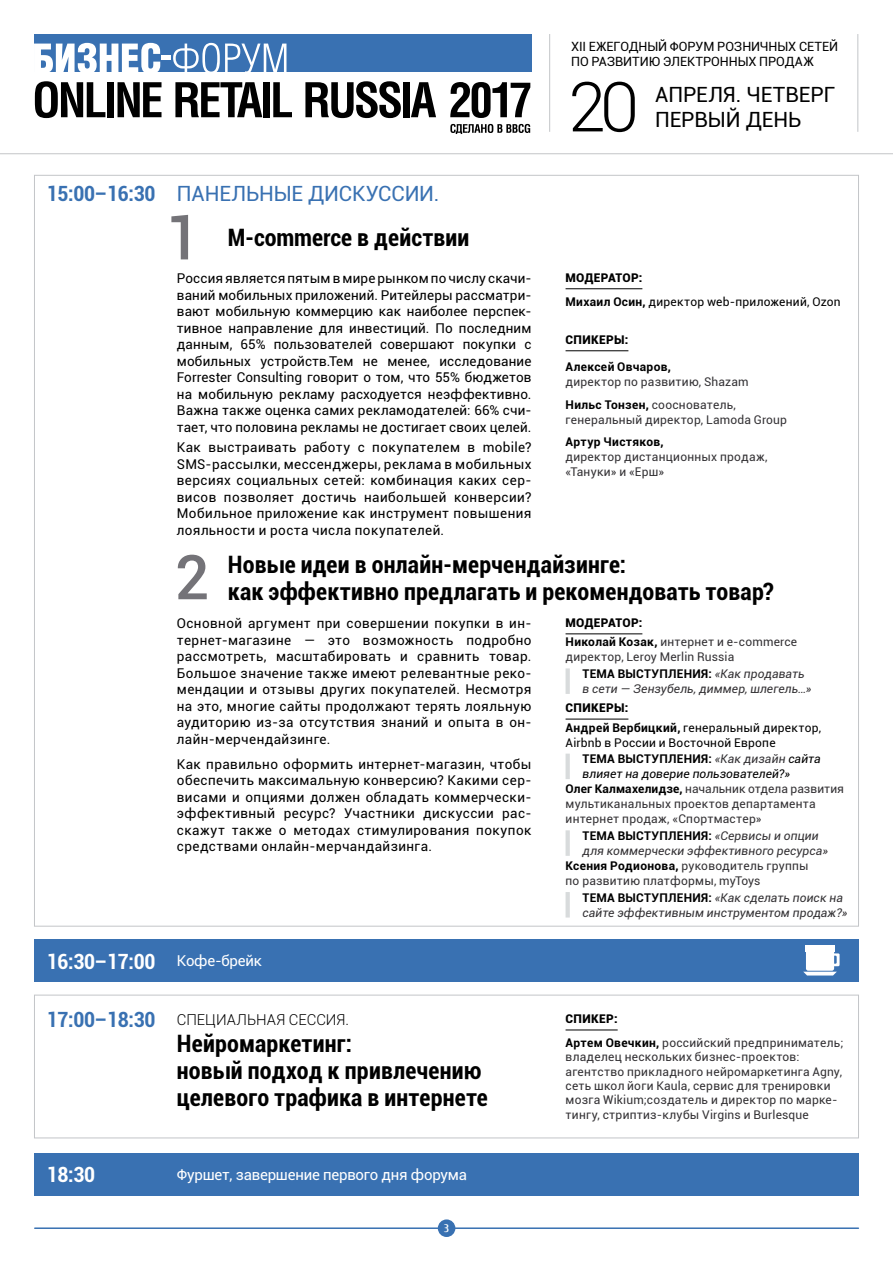
<style>
.page{position:relative;width:893px;height:1263px;background:#fff}
.page>*{position:absolute;margin:0;border:0;box-sizing:border-box;transform-origin:0 0}
.t1{font:300 69px "Roboto";color:#000}
.название_сессии{font:500 61.8px "Roboto";color:#747378}
.название_сессии-2{font:700 condensed 24px/27px "Roboto";letter-spacing:.01em;color:#000}
.t2{font:21px/25.5px "Roboto";letter-spacing:-.005em;color:#000}
.TIME{font:700 condensed 21px "Roboto";letter-spacing:-.015em;color:#3971b2}
.название_сессии-3{font:21px "Roboto";letter-spacing:-.005em;color:#3971b2}
.TIME-2{font:700 condensed 21px "Roboto";letter-spacing:-.015em;color:#fff}
.TIME-3{font:15px "Roboto";letter-spacing:-.015em;color:#fff}
.название_сессии-4{font:300 15px "Roboto";color:#000}
.t3{font:13.5px/16.5px "Roboto";letter-spacing:.03em;color:#000;text-align:justify}
.t4{font:12.75px/15px "Roboto";letter-spacing:-.005em;color:#000}
.ИМЯ{font:12px/15px "Roboto";letter-spacing:.02em;color:#343235}
.ИМЯ-2{font:italic 12px/15px "Roboto";letter-spacing:.01em;color:#343235}
.ИМЯ-3{font:12px/15px "Roboto";letter-spacing:.02em;color:#000}
.ИМЯ-4{font:italic 12px/15px "Roboto";letter-spacing:.01em;color:#000}
.спикеры{font:900 12px "Roboto";letter-spacing:.025em;color:#000}
.t5{font:700 11.1px "Cuprum";color:#fff}
.s1{font-weight:700}
.s2{font-weight:700;color:#000}
.s3{font-weight:700;font-style:normal;color:#000}
.s4{font-weight:700;font-style:normal}
.s5{color:#343235}
</style>
<div class="page">
<hr style="left:35px;top:1227px;width:823px;height:2px;background:#3971b2">
<div style="left:438px;top:1219px;width:17px;height:18px;background:#3971b2;border-radius:50%"></div>
<hr style="left:0;top:153px;width:893px;height:1px;background:#c3c5c8">
<hr style="left:549px;top:34px;width:1px;height:98px;background:#c3c5c8">
<hr style="left:857px;top:34px;width:1px;height:98px;background:#c3c5c8">
<div style="left:34px;top:34px;width:497px;height:38px;background:#3971b2"></div>
<svg style="left:34px;top:43px;width:252px;height:29px"></svg>
<svg style="left:35px;top:81px;width:70px;height:37px"></svg>
<div style="left:107px;top:82px;width:7px;height:35px;background:#000"></div>
<svg style="left:118px;top:82px;width:44px;height:35px"></svg>
<svg style="left:175px;top:82px;width:87px;height:35px"></svg>
<div style="left:263px;top:82px;width:7px;height:35px;background:#000"></div>
<svg style="left:273px;top:82px;width:19px;height:35px"></svg>
<svg style="left:305px;top:81px;width:96px;height:37px"></svg>
<div style="left:403px;top:82px;width:7px;height:35px;background:#000"></div>
<svg style="left:411px;top:82px;width:25px;height:35px"></svg>
<svg style="left:450px;top:82px;width:80px;height:36px"></svg>
<div style="left:162px;top:55px;width:9px;height:5px;background:#fff"></div>
<svg style="left:450px;top:124px;width:80px;height:10px"></svg>
<div style="left:34px;top:175px;width:825px;height:752px;background:#fff;border:1px solid #c3c5c8"></div>
<div style="left:34px;top:995px;width:825px;height:143px;background:#fff;border:1px solid #c3c5c8"></div>
<hr style="left:566px;top:288px;width:76px;height:1px;background:#000">
<hr style="left:566px;top:350px;width:62px;height:1px;background:#000">
<hr style="left:566px;top:633px;width:76px;height:1px;background:#000">
<hr style="left:566px;top:668px;width:4px;height:26px;background:#d8dbdc">
<hr style="left:566px;top:719px;width:62px;height:1px;background:#000">
<hr style="left:566px;top:754px;width:4px;height:25px;background:#d8dbdc">
<hr style="left:566px;top:830px;width:4px;height:26px;background:#d8dbdc">
<hr style="left:566px;top:892px;width:4px;height:25px;background:#d8dbdc">
<hr style="left:566px;top:1029px;width:52px;height:1px;background:#000">
<div style="left:34px;top:939px;width:825px;height:43px;background:#3971b2"></div>
<div style="left:34px;top:1153px;width:825px;height:43px;background:#3971b2"></div>
<svg style="left:834px;top:953px;width:5px;height:13px"></svg>
<svg style="left:803px;top:972px;width:34px;height:3px"></svg>
<div style="left:806px;top:949px;width:28px;height:22px;background:#fff;border-radius:2px"></div>
<div style="left:805px;top:946px;width:30px;height:6px;background:#fff"></div>
<p class="t4" style="left:571px;top:39px;width:268px">XII ЕЖЕГОДНЫЙ ФОРУМ РОЗНИЧНЫХ СЕТЕЙ<br>ПО РАЗВИТИЮ ЭЛЕКТРОННЫХ ПРОДАЖ</p>
<h1 class="t1" style="left:568px;top:59px;width:72px">20</h1>
<h3 class="t2" style="left:655px;top:81px;width:182px">АПРЕЛЯ. ЧЕТВЕРГ<br>ПЕРВЫЙ ДЕНЬ</h3>
<p class="TIME" style="left:47px;top:179px;width:110px">15:00–16:30</p>
<p class="TIME-2" style="left:47px;top:946px;width:110px">16:30–17:00</p>
<p class="название_сессии-3" style="left:177px;top:179px;width:264px">ПАНЕЛЬНЫЕ ДИСКУССИИ.</p>
<p class="название_сессии" style="left:165px;top:194px;width:37px">1</p>
<p class="название_сессии-2" style="left:228px;top:223px;width:243px">M-commerce в действии</p>
<p class="t3" style="left:177px;top:270px;width:356px">Россия является пятым в мире рынком по числу скачи&shy;ваний мобильных приложений. Ритейлеры рассматри&shy;вают мобильную коммерцию как наиболее перспек&shy;тивное направление для инвестиций. По последним данным, 65% пользователей совершают покупки с мобильных устройств.Тем не менее, исследование Forrester Consulting говорит о том, что 55% бюджетов на мобильную рекламу расходуется неэффективно.<br>Важна также оценка самих рекламодателей: 66% счи&shy;тает, что половина рекламы не достигает своих целей.</p>
<p class="t3" style="left:177px;top:439px;width:356px">Как выстраивать работу с покупателем в mobile?<br>SMS-рассылки, мессенджеры, реклама в мобильных версиях социальных сетей: комбинация каких сер&shy;висов позволяет достичь наибольшей конверсии?<br>Мобильное приложение как инструмент повышения лояльности и роста числа покупателей.</p>
<p class="спикеры" style="left:566px;top:269px;width:78px">МОДЕРАТОР:</p>
<p class="ИМЯ-3" style="left:566px;top:293px;width:277px"><span class="s1">Михаил Осин,</span> директор web-приложений, Ozon</p>
<p class="спикеры" style="left:566px;top:331px;width:64px">СПИКЕРЫ:</p>
<p class="ИМЯ" style="left:566px;top:359px;width:185px"><span class="s2">Алексей Овчаров,<br></span>директор по развитию, Shazam</p>
<p class="ИМЯ" style="left:566px;top:396px;width:223px"><span class="s2">Нильс Тонзен,</span> сооснователь, генеральный директор, Lamoda Group</p>
<p class="ИМЯ" style="left:566px;top:434px;width:203px"><span class="s2">Артур Чистяков,<br></span>директор дистанционных продаж, «Тануки» и «Ерш»</p>
<p class="название_сессии" style="left:174px;top:534px;width:37px">2</p>
<p class="название_сессии-2" style="left:228px;top:550px;width:547px">Новые идеи в онлайн-мерчендайзинге:<br>как эффективно предлагать и рекомендовать товар?</p>
<p class="t3" style="left:177px;top:615px;width:356px">Основной аргумент при совершении покупки в ин&shy;тернет-магазине — это возможность подробно рассмотреть, масштабировать и сравнить товар.<br>Большое значение также имеют релевантные реко&shy;мендации и отзывы других покупателей. Несмотря на это, многие сайты продолжают терять лояльную аудиторию из-за отсутствия знаний и опыта в он&shy;лайн-мерчендайзинге.</p>
<p class="t3" style="left:177px;top:755px;width:356px">Как правильно оформить интернет-магазин, чтобы обеспечить максимальную конверсию? Какими сер&shy;висами и опциями должен обладать коммерчески&shy;эффективный ресурс? Участники дискуссии рас&shy;скажут также о методах стимулирования покупок средствами онлайн-мерчандайзинга.</p>
<p class="TIME-3" style="left:177px;top:950px;width:87px">Кофе-брейк</p>
<p class="спикеры" style="left:566px;top:614px;width:78px">МОДЕРАТОР:</p>
<p class="ИМЯ" style="left:566px;top:634px;width:233px"><span class="s2">Николай Козак,</span> интернет и e-commerce директор, Leroy Merlin Russia</p>
<p class="ИМЯ-2" style="left:583px;top:666px;width:231px"><span class="s3">ТЕМА ВЫСТУПЛЕНИЯ:</span> «Как продавать в сети — Зензубель, диммер, шлегель…»</p>
<p class="спикеры" style="left:566px;top:699px;width:64px">СПИКЕРЫ:</p>
<p class="ИМЯ-3" style="left:566px;top:719px;width:257px"><span class="s1">Андрей Вербицкий,</span> генеральный директор,<br>Airbnb в России и Восточной Европе</p>
<p class="ИМЯ-4" style="left:583px;top:751px;width:240px"><span class="s4">ТЕМА ВЫСТУПЛЕНИЯ:</span> <span class="s5">«Как дизайн</span> сайта влияет на доверие пользователей?»</p>
<p class="ИМЯ" style="left:566px;top:781px;width:280px"><span class="s2">Олег Калмахелидзе,</span> начальник отдела развития мультиканальных проектов департамента интернет продаж, «Спортмастер»</p>
<p class="ИМЯ-2" style="left:583px;top:828px;width:247px"><span class="s3">ТЕМА ВЫСТУПЛЕНИЯ:</span> «Сервисы и опции для коммерчески эффективного ресурса»</p>
<p class="ИМЯ" style="left:566px;top:858px;width:245px"><span class="s2">Ксения Родионова,</span> руководитель группы по развитию платформы, myToys</p>
<p class="ИМЯ-2" style="left:583px;top:889px;width:267px"><span class="s3">ТЕМА ВЫСТУПЛЕНИЯ:</span> «Как сделать поиск на сайте эффективным инструментом продаж?»</p>
<p class="TIME" style="left:47px;top:1005px;width:110px">17:00–18:30</p>
<p class="название_сессии-4" style="left:177px;top:1010px;width:174px">СПЕЦИАЛЬНАЯ СЕССИЯ.</p>
<p class="название_сессии-2" style="left:177px;top:1029px;width:313px">Нейромаркетинг:<br>новый подход к привлечению целевого трафика в интернете</p>
<p class="TIME-2" style="left:47px;top:1160px;width:50px">18:30</p>
<p class="TIME-3" style="left:177px;top:1164px;width:292px">Фуршет, завершение первого дня форума</p>
<p class="t5" style="left:444px;top:1222px;width:6px">3</p>
<p class="спикеры" style="left:566px;top:1010px;width:54px">СПИКЕР:</p>
<p class="ИМЯ" style="left:566px;top:1035px;width:279px;line-height:14.4px"><span class="s2">Артем Овечкин,</span> российский предприниматель; владелец нескольких бизнес-проектов:</p>
<p class="ИМЯ" style="left:566px;top:1063px;width:278px;line-height:14.4px">агентство прикладного нейромаркетинга Agny, сеть школ йоги Kaula, сервис для тренировки мозга Wikium;создатель и директор по марке&shy;тингу, стриптиз-клубы Virgins и Burlesque</p>
</div>
